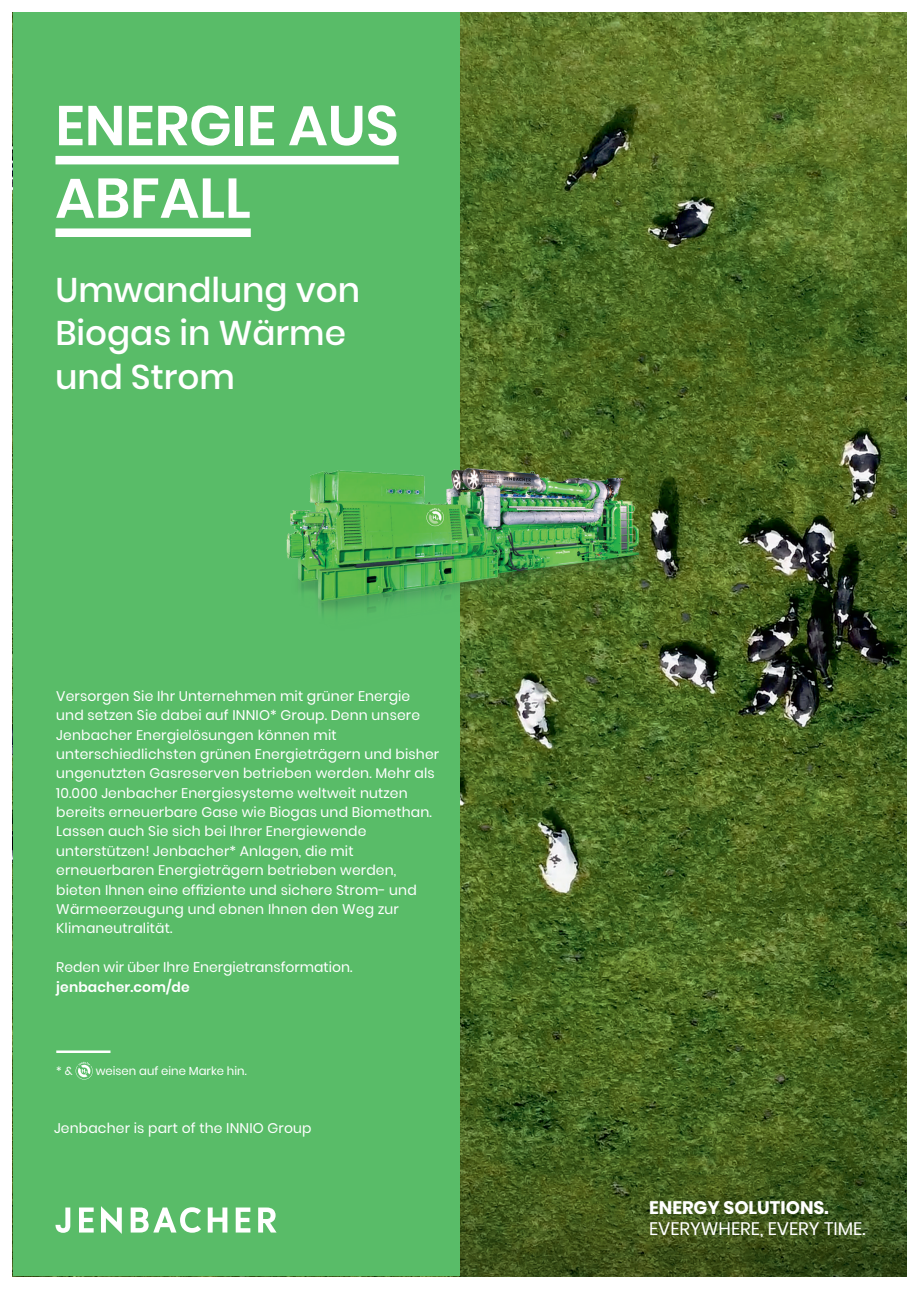
<style>
.page{position:relative;width:919px;height:1289px;background:#fff}
.page>*{position:absolute;margin:0;border:0;box-sizing:border-box;transform-origin:0 0}
.t1{font:600 55.8px/72.4px "Poppins";color:#fff}
.t2{font:500 34.2px/43.3px "Poppins";color:#fff}
.t3{font:18.15px/21.1px "Poppins";color:#fff}
.t4{font:13.95px/19.4px "Poppins";letter-spacing:.01em;color:#fff}
.t5{font:11.55px "Poppins";color:#fff}
.s1{font-weight:600}
.s2{font-weight:700}
</style>
<div class="page">
<img style="left:459px;top:13px;width:447px;height:1263px">
<svg style="left:460px;top:988px;width:446px;height:288px;background:#435d1f"></svg>
<div style="left:13px;top:13px;width:446px;height:1263px;background:#59bc68"></div>
<hr style="left:56px;top:1050px;width:54px;height:2px;background:#fff">
<svg style="left:76px;top:1061px;width:17px;height:18px"></svg>
<div style="left:55px;top:156px;width:343px;height:8px;background:#fff"></div>
<div style="left:55px;top:228px;width:196px;height:9px;background:#fff"></div>
<img style="left:286px;top:441px;width:352px;height:195px">
<svg style="left:131px;top:1207px;width:70px;height:25px"></svg>
<svg style="left:208px;top:1207px;width:19px;height:25px"></svg>
<svg style="left:236px;top:1207px;width:14px;height:25px"></svg>
<svg style="left:258px;top:1207px;width:18px;height:25px"></svg>
<svg style="left:79px;top:1207px;width:15px;height:25px"></svg>
<svg style="left:55px;top:1207px;width:15px;height:25px"></svg>
<svg style="left:101px;top:1206px;width:21px;height:27px"></svg>
<p class="t1" style="left:55px;top:90px;width:344px">ENERGIE AUS<br>ABFALL</p>
<p class="t2" style="left:55px;top:268px;width:306px">Umwandlung von<br>Biogas in Wärme und Strom</p>
<p class="t4" style="left:56px;top:686px;width:384px">Versorgen Sie Ihr Unternehmen mit grüner Energie und setzen Sie dabei auf INNIO* Group. Denn unsere Jenbacher Energielösungen können mit unterschiedlichsten grünen Energieträgern und bisher ungenutzten Gasreserven betrieben werden. Mehr als 10.000 Jenbacher Energiesysteme weltweit nutzen bereits erneuerbare Gase wie Biogas und Biomethan.<br>Lassen auch Sie sich bei Ihrer Energiewende unterstützen! Jenbacher* Anlagen, die mit erneuerbaren Energieträgern betrieben werden, bieten Ihnen eine effiziente und sichere Strom- und Wärmeerzeugung und ebnen Ihnen den Weg zur Klimaneutralität.</p>
<p class="t4" style="left:56px;top:957px;width:297px">Reden wir über Ihre Energietransformation. <span class="s1">jenbacher.com/de</span></p>
<p class="t5" style="left:56px;top:1064px;width:18px">* &amp;</p>
<p class="t5" style="left:96px;top:1064px;width:152px">weisen auf eine Marke hin.</p>
<p class="t4" style="left:54px;top:1118px;width:259px">Jenbacher is part of the INNIO Group</p>
<p class="t3" style="left:649px;top:1197px;width:218px"><span class="s2">ENERGY SOLUTIONS.<br></span>EVERYWHERE, EVERY TIME.</p>
</div>
